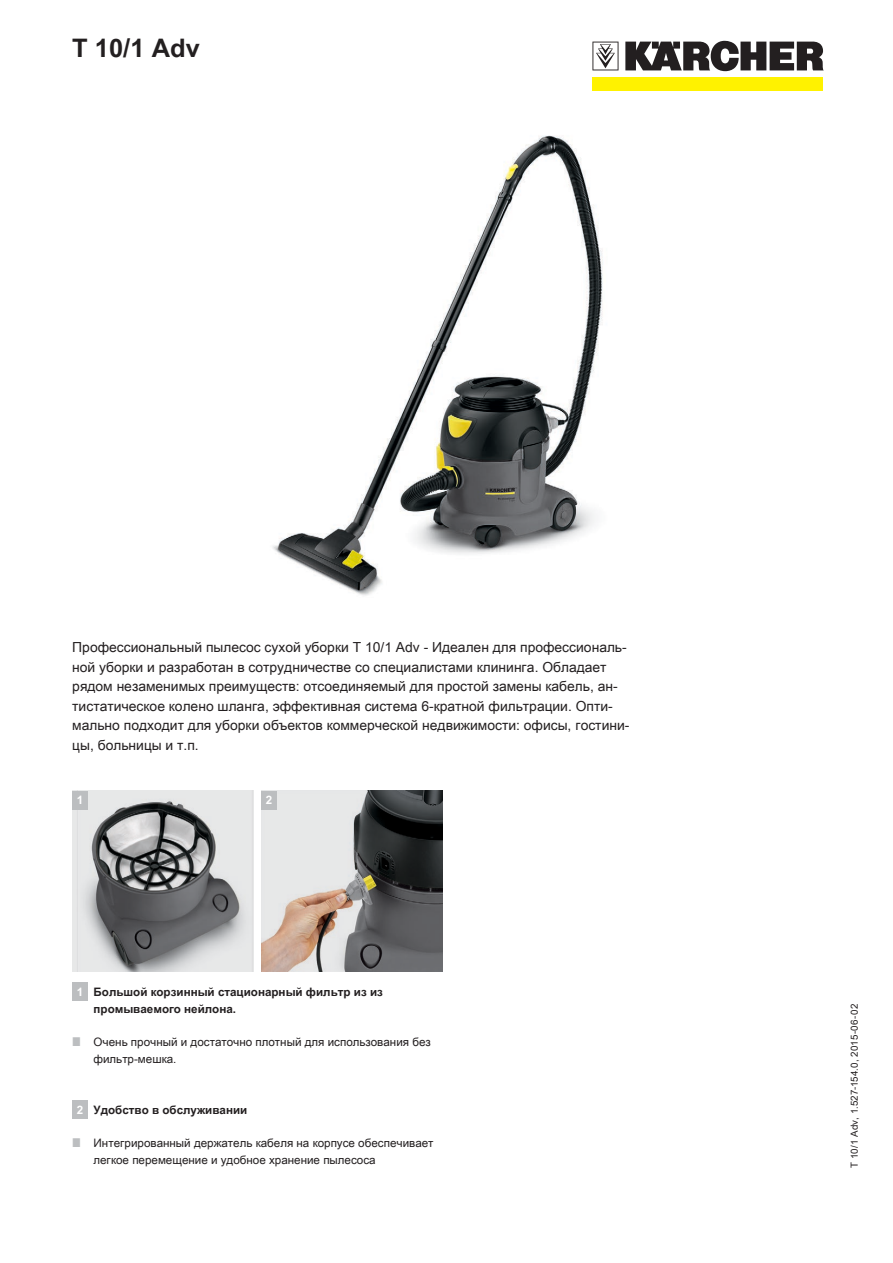
<style>
.page{position:relative;width:893px;height:1263px;background:#fff}
.page>*{position:absolute;margin:0;border:0;box-sizing:border-box;transform-origin:0 0}
.t1{font:700 25.5px "Arial Unicode MS";color:#231f20}
.t2{font:13.8px/19.5px "Arial Unicode MS";color:#231f20}
.t3{font:11.7px/17.2px "Arial Unicode MS";color:#231f20}
.t4{font:700 11.7px/17.2px "Arial Unicode MS";color:#231f20}
.t5{font:700 11.7px "Arial Unicode MS";color:#fff}
.t6{font:9.75px "Arial Unicode MS";letter-spacing:.015em;color:#231f20}
</style>
<div class="page">
<svg style="left:625px;top:41px;width:199px;height:30px"></svg>
<svg style="left:592px;top:42px;width:26px;height:28px"></svg>
<div style="left:592px;top:77px;width:231px;height:14px;background:#fff200"></div>
<img style="left:272px;top:135px;width:331px;height:461px">
<img style="left:72px;top:791px;width:181px;height:181px">
<img style="left:261px;top:791px;width:181px;height:181px">
<div style="left:72px;top:791px;width:16px;height:19px;background:#bcbec0"></div>
<div style="left:261px;top:791px;width:16px;height:19px;background:#bcbec0"></div>
<div style="left:72px;top:982px;width:16px;height:19px;background:#bcbec0"></div>
<div style="left:72px;top:1100px;width:16px;height:19px;background:#bcbec0"></div>
<h1 class="t1" style="left:72px;top:30px;width:129px">T 10/1 Adv</h1>
<p class="t2" style="left:72px;top:637px;width:559px">Профессиональный пылесос сухой уборки T 10/1 Adv - Идеален для профессиональ&shy;ной уборки и разработан в сотрудничестве со специалистами клининга. Обладает рядом незаменимых преимуществ: отсоединяемый для простой замены кабель, ан&shy;тистатическое колено шланга, эффективная система 6-кратной фильтрации. Опти&shy;мально подходит для уборки объектов коммерческой недвижимости: офисы, гостини&shy;цы, больницы и т.п.</p>
<p class="t5" style="left:77px;top:792px;width:8px">1</p>
<p class="t5" style="left:266px;top:792px;width:8px">2</p>
<p class="t5" style="left:77px;top:983px;width:8px">1</p>
<p class="t5" style="left:77px;top:1101px;width:8px">2</p>
<p class="t4" style="left:94px;top:983px;width:291px">Большой корзинный стационарный фильтр из из промываемого нейлона.</p>
<p class="t3" style="left:94px;top:1033px;width:339px">Очень прочный и достаточно плотный для использования без фильтр-мешка.</p>
<p class="t4" style="left:94px;top:1101px;width:155px">Удобство в обслуживании</p>
<p class="t3" style="left:94px;top:1134px;width:342px">Интегрированный держатель кабеля на корпусе обеспечивает легкое перемещение и удобное хранение пылесоса</p>
<p class="t6" style="left:847px;top:1168px;width:165px;rotate:-90deg">T 10/1 Adv, 1.527-154.0, 2015-06-02</p>
</div>
